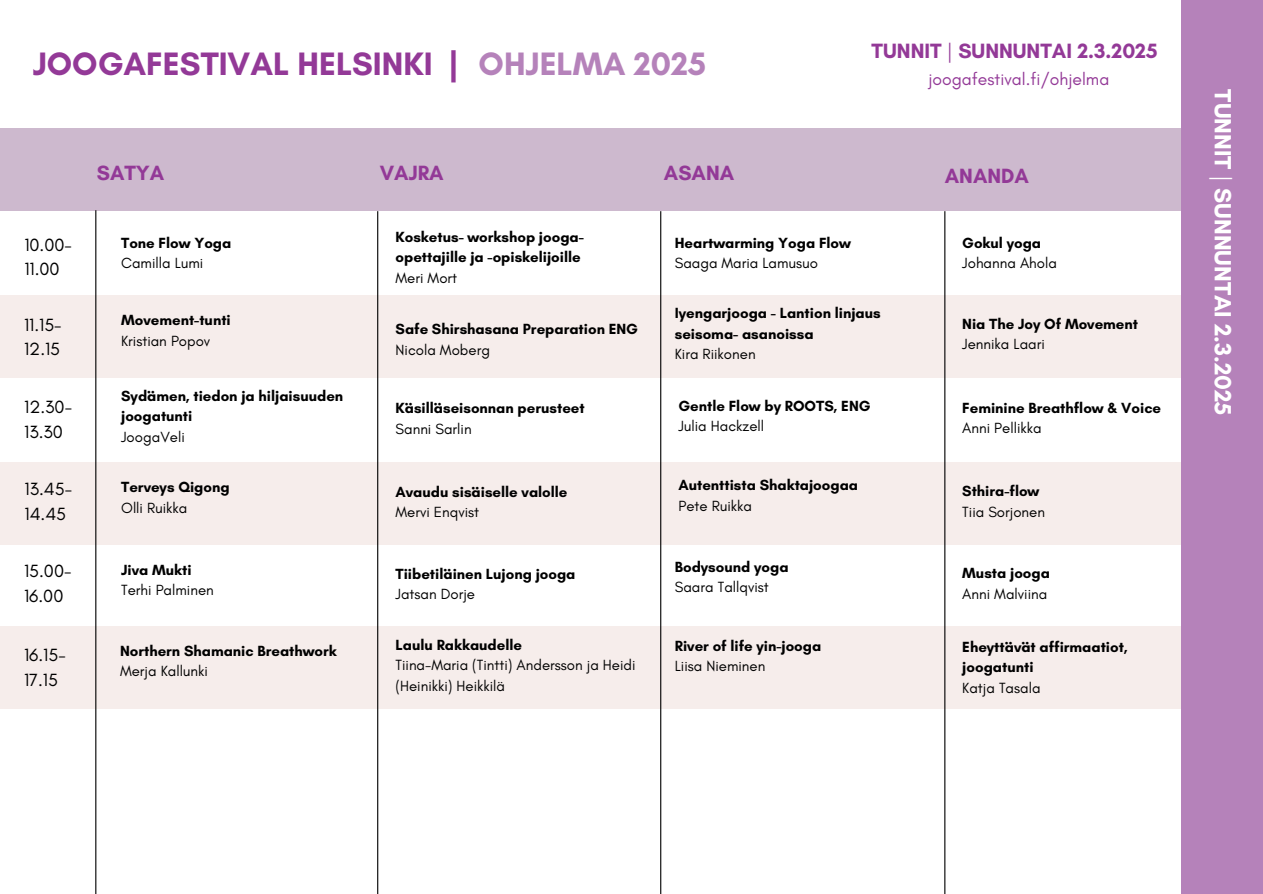
<style>
.page{position:relative;width:1263px;height:894px;background:#fff}
.page>*{position:absolute;margin:0;border:0;box-sizing:border-box;transform-origin:0 0}
.t1{font:700 33px "Glacial Indifference";color:#933997}
.t2{font:700 33px "Glacial Indifference";color:#b582ba}
.t3{font:700 24px "Glacial Indifference";color:#fff}
.t4{font:700 21px "Glacial Indifference";color:#933997}
.t5{font:18px/24.8px "Glacial Indifference";color:#000}
.t6{font:17.55px "Glacial Indifference";color:#933997}
.t7{font:700 15px/20.2px "Glacial Indifference";color:#000}
.t8{font:15px/20.2px "Glacial Indifference";color:#000}
.s1{font-weight:400}
</style>
<div class="page">
<div style="left:0;top:128px;width:1196px;height:83px;background:#cdb9ce"></div>
<div style="left:0;top:295px;width:1208px;height:83px;background:#f6edeb"></div>
<div style="left:0;top:461px;width:1231px;height:83px;background:#f6edeb"></div>
<div style="left:0;top:626px;width:1229px;height:83px;background:#f6edeb"></div>
<hr style="left:944px;top:211px;width:1px;height:682px;background:#000">
<div style="left:1181px;top:0;width:82px;height:893px;background:#b582ba"></div>
<hr style="left:95px;top:210px;width:1px;height:683px;background:#000">
<hr style="left:377px;top:211px;width:1px;height:682px;background:#000">
<hr style="left:660px;top:211px;width:1px;height:682px;background:#000">
<h3 class="t1" style="left:33px;top:44px;width:427px">JOOGAFESTIVAL HELSINKI |</h3>
<h1 class="t2" style="left:479px;top:44px;width:229px">OHJELMA 2025</h1>
<h2 class="t4" style="left:872px;top:38px;width:288px">TUNNIT <span class="s1">|</span> SUNNUNTAI 2.3.2025</h2>
<p class="t6" style="left:928px;top:69px;width:182px">joogafestival.fi/ohjelma</p>
<h3 class="t4" style="left:97px;top:159px;width:69px">SATYA</h3>
<h1 class="t4" style="left:380px;top:159px;width:65px">VAJRA</h1>
<h3 class="t4" style="left:664px;top:159px;width:72px">ASANA</h3>
<p class="t4" style="left:945px;top:163px;width:86px">ANANDA</p>
<p class="t5" style="left:24px;top:232px;width:49px">10.00-<br>11.00</p>
<p class="t5" style="left:24px;top:312px;width:39px">11.15-<br>12.15</p>
<p class="t7" style="left:121px;top:232px;width:112px">Tone Flow Yoga</p>
<p class="t8" style="left:121px;top:252px;width:84px">Camilla Lumi</p>
<p class="t7" style="left:121px;top:310px;width:111px">Movement-tunti</p>
<p class="t8" style="left:121px;top:330px;width:91px">Kristian Popov</p>
<p class="t7" style="left:396px;top:226px;width:190px">Kosketus- workshop jooga&shy;opettajille ja -opiskelijoille</p>
<p class="t8" style="left:396px;top:267px;width:63px">Meri Mort</p>
<p class="t7" style="left:396px;top:319px;width:244px">Safe Shirshasana Preparation ENG</p>
<h5 class="t8" style="left:396px;top:339px;width:96px">Nicola Moberg</h5>
<h5 class="t7" style="left:675px;top:232px;width:178px">Heartwarming Yoga Flow</h5>
<p class="t8" style="left:675px;top:252px;width:145px">Saaga Maria Lamusuo</p>
<p class="t7" style="left:675px;top:303px;width:207px">Iyengarjooga - Lantion linjaus seisoma- asanoissa</p>
<p class="t8" style="left:675px;top:343px;width:82px">Kira Riikonen</p>
<p class="t7" style="left:962px;top:232px;width:80px">Gokul yoga</p>
<p class="t8" style="left:962px;top:252px;width:96px">Johanna Ahola</p>
<p class="t7" style="left:962px;top:313px;width:177px">Nia The Joy Of Movement</p>
<p class="t8" style="left:962px;top:334px;width:84px">Jennika Laari</p>
<p class="t5" style="left:24px;top:394px;width:49px">12.30-<br>13.30</p>
<p class="t5" style="left:25px;top:476px;width:49px">13.45-<br>14.45</p>
<p class="t7" style="left:121px;top:385px;width:224px">Sydämen, tiedon ja hiljaisuuden joogatunti</p>
<p class="t8" style="left:121px;top:426px;width:65px">JoogaVeli</p>
<h5 class="t7" style="left:121px;top:477px;width:110px">Terveys Qigong</h5>
<p class="t8" style="left:121px;top:497px;width:68px">Olli Ruikka</p>
<p class="t7" style="left:396px;top:398px;width:191px">Käsilläseisonnan perusteet</p>
<p class="t8" style="left:396px;top:418px;width:78px">Sanni Sarlin</p>
<p class="t7" style="left:396px;top:481px;width:173px">Avaudu sisäiselle valolle</p>
<p class="t8" style="left:396px;top:501px;width:85px">Mervi Enqvist</p>
<p class="t7" style="left:678px;top:395px;width:194px">Gentle Flow by ROOTS, ENG</p>
<p class="t8" style="left:678px;top:416px;width:87px">Julia Hackzell</p>
<p class="t7" style="left:678px;top:475px;width:181px">Autenttista Shaktajoogaa</p>
<p class="t8" style="left:678px;top:495px;width:75px">Pete Ruikka</p>
<p class="t7" style="left:962px;top:397px;width:200px">Feminine Breathflow &amp; Voice</p>
<p class="t8" style="left:962px;top:417px;width:81px">Anni Pellikka</p>
<h5 class="t7" style="left:962px;top:480px;width:79px">Sthira-flow</h5>
<p class="t8" style="left:962px;top:501px;width:84px">Tiia Sorjonen</p>
<p class="t5" style="left:24px;top:558px;width:49px">15.00-<br>16.00</p>
<p class="t7" style="left:121px;top:559px;width:72px">Jiva Mukti</p>
<p class="t8" style="left:121px;top:579px;width:94px">Terhi Palminen</p>
<p class="t7" style="left:396px;top:563px;width:181px">Tiibetiläinen Lujong jooga</p>
<p class="t8" style="left:396px;top:584px;width:81px">Jatsan Dorje</p>
<p class="t7" style="left:675px;top:556px;width:115px">Bodysound yoga</p>
<p class="t8" style="left:675px;top:576px;width:96px">Saara Tallqvist</p>
<p class="t7" style="left:962px;top:563px;width:89px">Musta jooga</p>
<p class="t8" style="left:962px;top:583px;width:87px">Anni Malviina</p>
<h5 class="t5" style="left:24px;top:642px;width:43px">16.15-<br>17.15</h5>
<p class="t7" style="left:120px;top:640px;width:218px">Northern Shamanic Breathwork</p>
<p class="t8" style="left:120px;top:660px;width:89px">Merja Kallunki</p>
<p class="t7" style="left:396px;top:634px;width:128px">Laulu Rakkaudelle</p>
<p class="t8" style="left:396px;top:654px;width:241px">Tiina-Maria (Tintti) Andersson ja Heidi (Heinikki) Heikkilä</p>
<p class="t7" style="left:675px;top:635px;width:148px">River of life yin-jooga</p>
<h5 class="t8" style="left:675px;top:655px;width:92px">Liisa Nieminen</h5>
<p class="t7" style="left:962px;top:636px;width:167px">Eheyttävät affirmaatiot,</p>
<p class="t7" style="left:962px;top:657px;width:73px">joogatunti</p>
<p class="t8" style="left:962px;top:677px;width:80px">Katja Tasala</p>
<h3 class="t3" style="left:1237px;top:89px;width:328px;rotate:90deg">TUNNIT <span class="s1">|</span> SUNNUNTAI 2.3.2025</h3>
</div>
